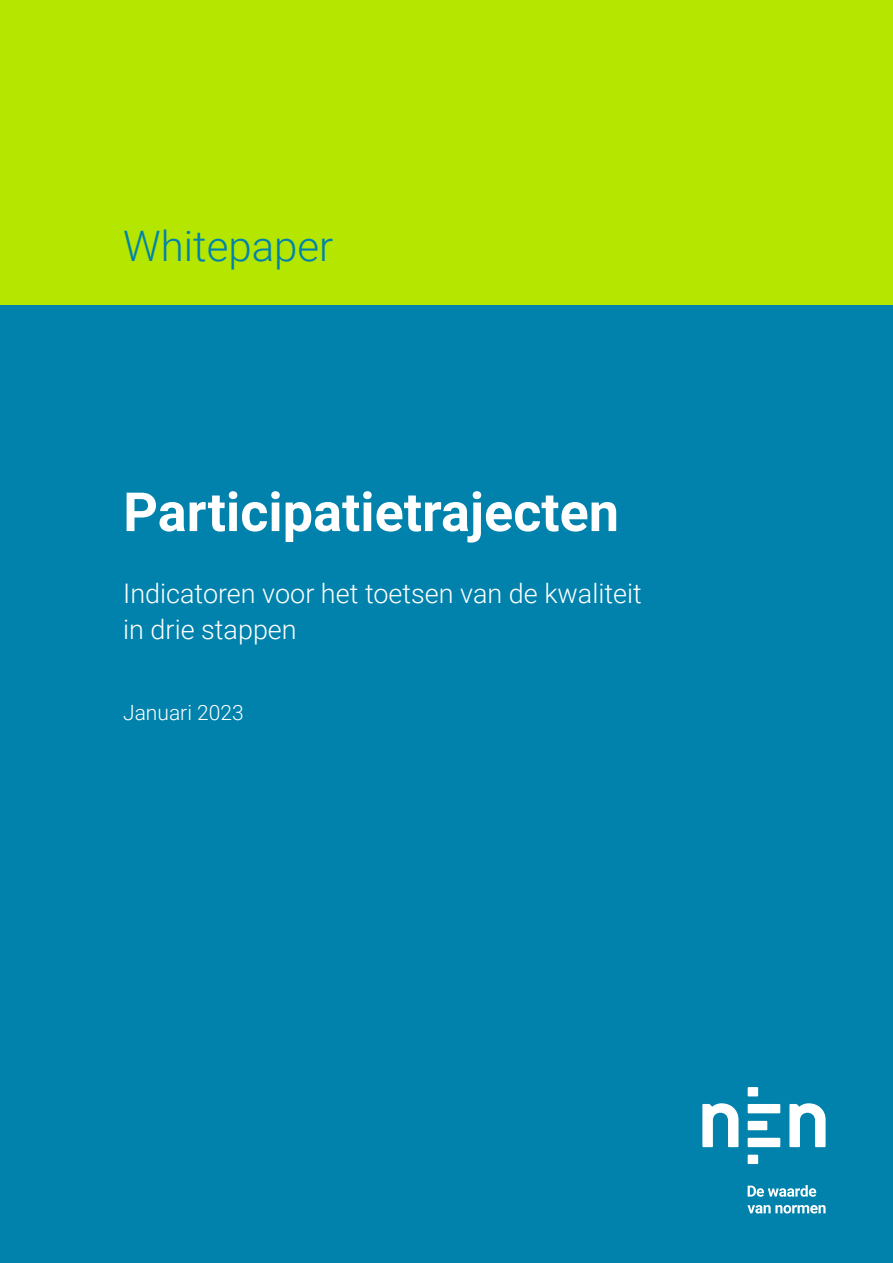
<style>
.page{position:relative;width:893px;height:1263px;background:#0082ac}
.page>*{position:absolute;margin:0;border:0;box-sizing:border-box;transform-origin:0 0}
.Titel_M{font:700 54px "Roboto";color:#fff}
.Titel_S{font:300 42px "Roboto";color:#0082ac}
.Subtitel_1_L{font:300 27px/36px "Roboto";color:#fff}
.Subtitel_1_M{font:300 21px "Roboto";color:#fff}
</style>
<div class="page">
<div style="left:0;top:0;width:893px;height:305px;background:#b4e600"></div>
<svg style="left:747px;top:1205px;width:79px;height:8px"></svg>
<div style="left:748px;top:1138px;width:32px;height:9px;background:#fff"></div>
<div style="left:748px;top:1104px;width:32px;height:9px;background:#fff"></div>
<svg style="left:789px;top:1103px;width:37px;height:44px"></svg>
<div style="left:748px;top:1155px;width:10px;height:9px;background:#fff"></div>
<div style="left:748px;top:1087px;width:10px;height:9px;background:#fff"></div>
<div style="left:748px;top:1121px;width:19px;height:9px;background:#fff"></div>
<svg style="left:702px;top:1103px;width:36px;height:44px"></svg>
<svg style="left:748px;top:1185px;width:68px;height:12px"></svg>
<p class="Titel_S" style="left:123px;top:217px;width:212px">Whitepaper</p>
<p class="Titel_M" style="left:123px;top:474px;width:497px">Participatietrajecten</p>
<p class="Subtitel_1_L" style="left:123px;top:574px;width:520px">Indicatoren voor het toetsen van de kwaliteit in drie stappen</p>
<p class="Subtitel_1_M" style="left:123px;top:698px;width:122px">Januari 2023</p>
</div>
